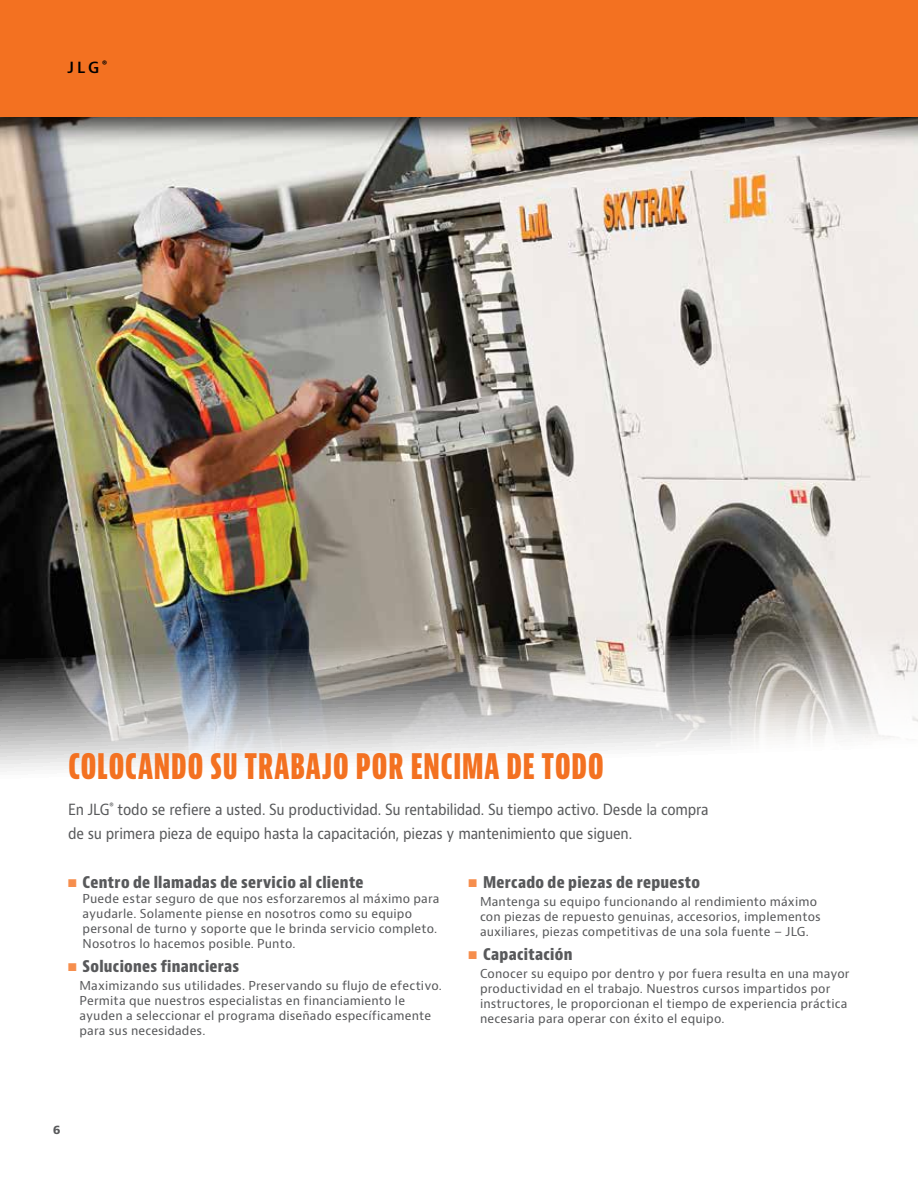
<style>
.page{position:relative;width:918px;height:1188px;background:#fff}
.page>*{position:absolute;margin:0;border:0;box-sizing:border-box;transform-origin:0 0}
.t1{font:800 extra-condensed 37.5px "Bernino Sans";letter-spacing:.005em;color:#f37121}
.t2{font:800 condensed 15.75px "Bernino Sans";letter-spacing:.02em;color:#58595b}
.t3{font:15px/24px "Bernino Sans";letter-spacing:-.015em;color:#58595b;scale:.9 1}
.t4{font:600 15px "Bernino Sans";color:#000}
.t5{font:12px/15px "Bernino Sans";letter-spacing:.01em;color:#58595b}
.t6{font:700 12px "Bernino Sans";color:#58595b}
.s1{color:#f68e4d}
</style>
<div class="page">
<img style="left:0;top:149px;width:918px;height:623px">
<div style="left:0;top:0;width:918px;height:149px;background:#000;opacity:.75"></div>
<div style="left:0;top:0;width:918px;height:117px;background:#f37121"></div>
<p class="t4" style="left:68px;top:58px;width:41px">JLG <sup>®</sup></p>
<h1 class="t1" style="left:68px;top:744px;width:537px">COLOCANDO SU TRABAJO POR ENCIMA DE TODO</h1>
<p class="t3" style="left:68px;top:798px;width:713px">En JLG<sup>®</sup> todo se refiere a usted. Su productividad. Su rentabilidad. Su tiempo activo. Desde la compra de su primera pieza de equipo hasta la capacitación, piezas y mantenimiento que siguen.</p>
<h2 class="t2" style="left:68px;top:873px;width:297px"><span class="s1">■</span> Centro de llamadas de servicio al cliente</h2>
<p class="t5" style="left:83px;top:892px;width:359px">Puede estar seguro de que nos esforzaremos al máximo para ayudarle. Solamente piense en nosotros como su equipo personal de turno y soporte que le brinda servicio completo.<br>Nosotros lo hacemos posible. Punto.</p>
<h2 class="t2" style="left:68px;top:957px;width:173px"><span class="s1">■</span> Soluciones financieras</h2>
<p class="t5" style="left:79px;top:979px;width:364px">Maximizando sus utilidades. Preservando su flujo de efectivo.<br>Permita que nuestros especialistas en financiamiento le ayuden a seleccionar el programa diseñado específicamente para sus necesidades.</p>
<h2 class="t2" style="left:469px;top:873px;width:233px"><span class="s1">■</span> Mercado de piezas de repuesto</h2>
<p class="t5" style="left:480px;top:895px;width:342px">Mantenga su equipo funcionando al rendimiento máximo con piezas de repuesto genuinas, accesorios, implementos auxiliares, piezas competitivas de una sola fuente – JLG.</p>
<h2 class="t2" style="left:469px;top:945px;width:105px"><span class="s1">■</span> Capacitación</h2>
<p class="t5" style="left:480px;top:967px;width:371px">Conocer su equipo por dentro y por fuera resulta en una mayor productividad en el trabajo. Nuestros cursos impartidos por instructores, le proporcionan el tiempo de experiencia práctica necesaria para operar con éxito el equipo.</p>
<p class="t6" style="left:53px;top:1122px;width:9px">6</p>
</div>
